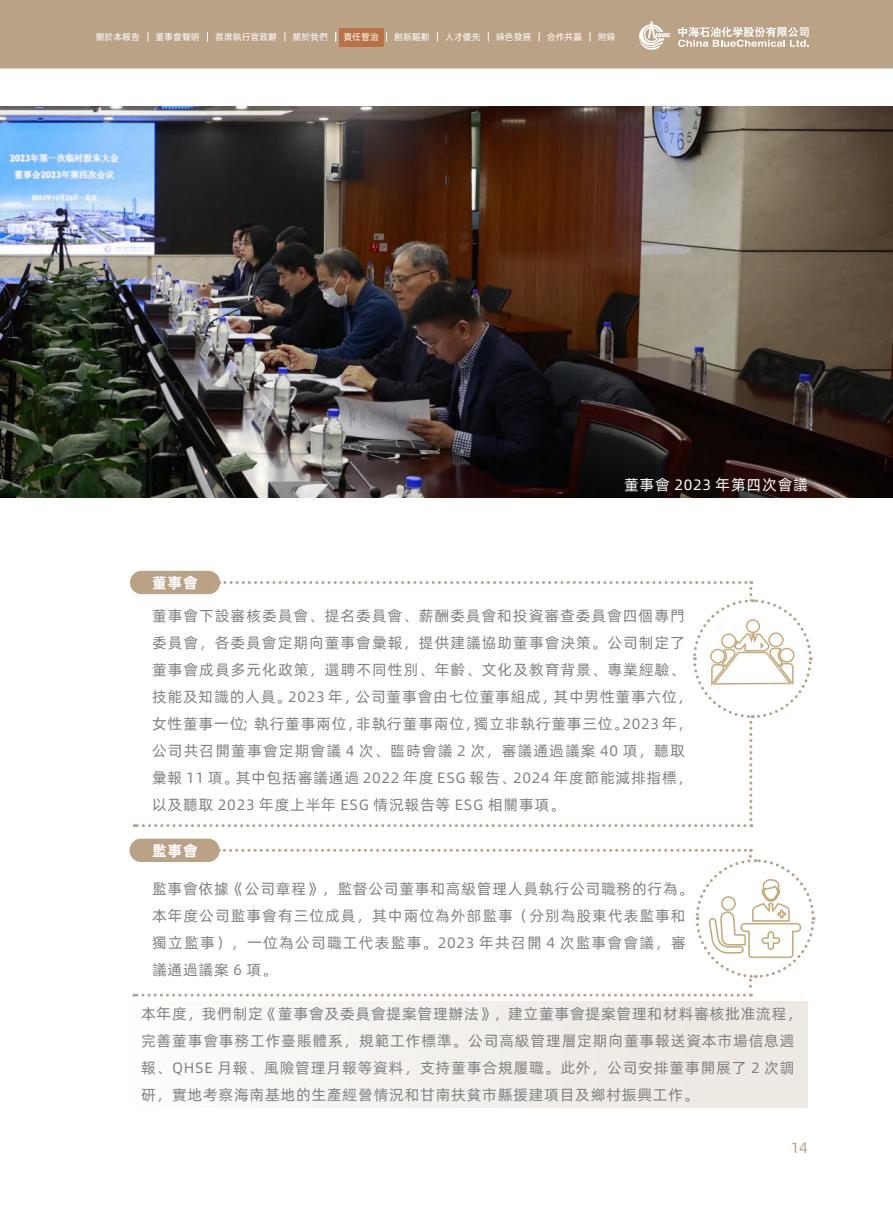
<style>
.page{position:relative;width:893px;height:1212px;background:#fff}
.page>*{position:absolute;margin:0;border:0;box-sizing:border-box;transform-origin:0 0}
.t1{font:15px/27px "Alibaba Pu Hui Ti R";letter-spacing:.055em;color:#808285}
.t2{font:15px "Alibaba Pu Hui Ti R";letter-spacing:.05em;color:#fff}
.t3{font:15px "Alibaba Pu Hui Ti B";letter-spacing:.05em;color:#fff}
.t4{font:15px "Alibaba Pu Hui Ti R";color:#baa287}
.t5{font:9px "Alibaba Pu Hui Ti R";color:#fff}
</style>
<div class="page">
<div style="left:0;top:0;width:893px;height:68px;background:#baa287"></div>
<div style="left:339px;top:28px;width:44px;height:18px;background:#b87243"></div>
<svg style="left:639px;top:21px;width:31px;height:29px"></svg>
<svg style="left:678px;top:27px;width:131px;height:20px"></svg>
<div style="left:130px;top:571px;width:90px;height:23px;background:#baa287;border-radius:12px"></div>
<div style="left:128px;top:1001px;width:679px;height:106px;background:linear-gradient(to right,#fcfcfb,#ece6df)"></div>
<img style="left:0;top:106px;width:893px;height:391px">
<div style="left:129px;top:838px;width:91px;height:24px;background:#baa287;border-radius:12px"></div>
<svg style="left:134px;top:581px;width:679px;height:246px"></svg>
<svg style="left:134px;top:849px;width:682px;height:148px"></svg>
<p class="t5" style="left:96px;top:30px;width:46px">關於本報告</p>
<p class="t5" style="left:155px;top:30px;width:46px">董事會聲明</p>
<p class="t5" style="left:215px;top:30px;width:63px">首席執行官致辭</p>
<p class="t5" style="left:293px;top:30px;width:37px">關於我們</p>
<p class="t5" style="left:343px;top:30px;width:37px">責任管治</p>
<p class="t5" style="left:394px;top:30px;width:37px">創新驅動</p>
<p class="t5" style="left:445px;top:30px;width:37px">人才優先</p>
<p class="t5" style="left:496px;top:30px;width:37px">綠色發展</p>
<p class="t5" style="left:547px;top:30px;width:37px">合作共贏</p>
<p class="t5" style="left:598px;top:30px;width:19px">附錄</p>
<p class="t2" style="left:624px;top:474px;width:185px">董事會 2023 年第四次會議</p>
<p class="t3" style="left:152px;top:571px;width:47px">董事會</p>
<p class="t1" style="left:152px;top:601px;width:542px">董事會下設審核委員會、提名委員會、薪酬委員會和投資審查委員會四個專門委員會，各委員會定期向董事會彙報，提供建議協助董事會決策。公司制定了董事會成員多元化政策，選聘不同性別、年齡、文化及教育背景、專業經驗、技能及知識的人員。2023 年，公司董事會由七位董事組成，其中男性董事六位，女性董事一位；執行董事兩位，非執行董事兩位，獨立非執行董事三位。2023 年，公司共召開董事會定期會議 4 次、臨時會議 2 次，審議通過議案 40 項，聽取彙報 11 項。其中包括審議通過 2022 年度 ESG 報告、2024 年度節能減排指標，以及聽取 2023 年度上半年 ESG 情況報告等 ESG 相關事項。</p>
<p class="t3" style="left:152px;top:838px;width:47px">監事會</p>
<p class="t1" style="left:152px;top:874px;width:543px">監事會依據《公司章程》，監督公司董事和高級管理人員執行公司職務的行為。本年度公司監事會有三位成員，其中兩位為外部監事（分別為股東代表監事和獨立監事），一位為公司職工代表監事。2023 年共召開 4 次監事會會議，審議通過議案 6 項。</p>
<p class="t1" style="left:141px;top:999px;width:662px">本年度，我們制定《董事會及委員會提案管理辦法》，建立董事會提案管理和材料審核批准流程，完善董事會事務工作臺賬體系，規範工作標準。公司高級管理層定期向董事報送資本市場信息週報、QHSE 月報、風險管理月報等資料，支持董事合規履職。此外，公司安排董事開展了 2 次調研，實地考察海南基地的生產經營情況和甘南扶貧市縣援建項目及鄉村振興工作。</p>
<p class="t4" style="left:791px;top:1136px;width:19px">14</p>
</div>
